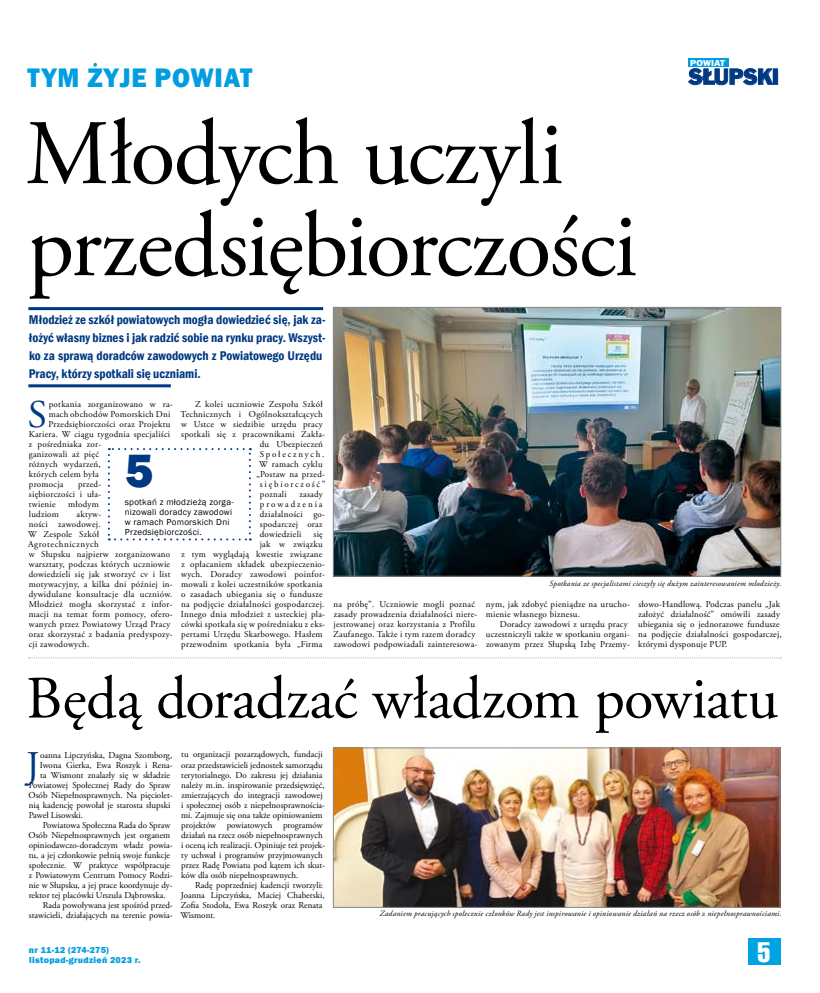
<style>
.page{position:relative;width:820px;height:993px;background:#fff}
.page>*{position:absolute;margin:0;border:0;box-sizing:border-box;transform-origin:0 0}
.t1{font:92px/92px "Adobe Garamond Pro";letter-spacing:-.015em;color:#000}
.t2{font:60px "Adobe Garamond Pro";letter-spacing:-.01em;color:#000}
.t3{font:800 48px "Franklin Gothic";color:#003882}
.t4{font:39.2px "Adobe Garamond Pro";color:#003882}
.t5{font:800 27.6px "Franklin Gothic";letter-spacing:.03em;color:#009ee0;scale:.94 1}
.t6{font:27.5px "Swis 911 Cm EU";color:#fff}
.t7{font:20.1px "Frank Goth EU";letter-spacing:-.01em;color:#003882}
.t8{font:600 condensed 13px/18px "Franklin Gothic";color:#003882}
.t9{font:9px/10px "Adobe Garamond Pro";letter-spacing:.02em;color:#000}
.t10{font:9px/10px "Adobe Garamond Pro";color:#000}
.t11{font:9px/10px "Franklin Gothic";letter-spacing:.03em;color:#000}
.t12{font:800 9px/10px "Franklin Gothic";letter-spacing:.03em;color:#009ee0}
.t13{font:9px "Adobe Garamond Pro";letter-spacing:.195em;color:#000}
.t14{font:9px "Adobe Garamond Pro";letter-spacing:.2em;color:#000}
.t15{font:italic 8px "Adobe Garamond Pro";letter-spacing:.025em;color:#000}
.t16{font:7.7px "Frank Goth EU";letter-spacing:.02em;color:#fff;scale:1.09 1}
</style>
<div class="page">
<div style="left:747px;top:937px;width:33px;height:27px;background:#00a4e2"></div>
<div style="left:688px;top:58px;width:40px;height:9px;background:#009ee0"></div>
<svg style="left:688px;top:69px;width:84px;height:16px"></svg>
<div style="left:772px;top:69px;width:5px;height:15px;border:1px solid #003882"></div>
<img style="left:335px;top:749px;width:443px;height:156px">
<div style="left:333px;top:747px;width:447px;height:160px;border:1px solid #87888a"></div>
<img style="left:335px;top:309px;width:443px;height:265px">
<div style="left:333px;top:307px;width:447px;height:269px;border:1px solid #87888a"></div>
<svg style="left:29px;top:657px;width:751px;height:1px"></svg>
<svg style="left:108px;top:448px;width:143px;height:92px"></svg>
<hr style="left:28px;top:307px;width:295px;height:3px;background:#003882">
<hr style="left:28px;top:384px;width:143px;height:3px;background:#003882">
<p class="t16" style="left:689px;top:58px;width:34px">POWIAT</p>
<h3 class="t5" style="left:27px;top:60px;width:241px">TYM ŻYJE POWIAT</h3>
<h3 class="t7" style="left:688px;top:65px;width:92px">SŁUPSKI</h3>
<h1 class="t1" style="left:25px;top:111px;width:613px">Młodych uczyli przedsiębiorczości</h1>
<h3 class="t8" style="left:29px;top:310px;width:298px">Młodzież ze szkół powiatowych mogła dowiedzieć się, jak za&shy;łożyć własny biznes i jak radzić sobie na rynku pracy. Wszyst&shy;ko za sprawą doradców zawodowych z Powiatowego Urzędu Pracy, którzy spotkali się uczniami.</h3>
<h3 class="t4" style="left:28px;top:391px;width:21px">S</h3>
<p class="t9" style="left:49px;top:399px;width:125px">potkania zorganizowano w ra-</p>
<p class="t9" style="left:195px;top:399px;width:129px">Z kolei uczniowie Zespołu Szkół</p>
<p class="t9" style="left:180px;top:409px;width:144px">Technicznych i Ogólnokształcących</p>
<p class="t9" style="left:181px;top:419px;width:143px">w Ustce w siedzibie urzędu pracy</p>
<p class="t9" style="left:181px;top:429px;width:145px">spotkali się z pracownikami Zakła-</p>
<p class="t9" style="left:259px;top:439px;width:65px">du Ubezpieczeń</p>
<p class="t14" style="left:260px;top:449px;width:66px">Społecznych.</p>
<p class="t9" style="left:259px;top:459px;width:65px">W ramach cyklu</p>
<p class="t9" style="left:256px;top:469px;width:70px">„Postaw na przed-</p>
<p class="t13" style="left:260px;top:479px;width:67px">siębiorczość”</p>
<p class="t9" style="left:260px;top:489px;width:28px">poznali</p>
<p class="t9" style="left:49px;top:409px;width:123px">mach obchodów Pomorskich Dni</p>
<p class="t9" style="left:49px;top:419px;width:123px">Przedsiębiorczości oraz Projektu</p>
<p class="t9" style="left:29px;top:429px;width:143px">Kariera. W ciągu tygodnia specjaliści</p>
<p class="t9" style="left:29px;top:439px;width:74px">z pośredniaka zor-</p>
<p class="t9" style="left:29px;top:449px;width:72px">ganizowali aż pięć</p>
<p class="t9" style="left:29px;top:459px;width:74px">różnych wydarzeń,</p>
<p class="t9" style="left:29px;top:469px;width:71px">których celem była</p>
<p class="t9" style="left:29px;top:479px;width:36px">promocja</p>
<h3 class="t3" style="left:125px;top:440px;width:30px">5</h3>
<p class="t11" style="left:125px;top:497px;width:110px">spotkań z młodzieżą zorga&shy;nizowali doradcy zawodowi w ramach Pomorskich Dni<br>Przedsiębiorczości.</p>
<p class="t9" style="left:29px;top:479px;width:74px;text-align:justify;text-indent:49px">przed&shy;siębiorczości i uła&shy;twienie</p>
<p class="t9" style="left:259px;top:489px;width:67px;text-indent:40px">zasady prowadzenia działalności go&shy;spodarczej oraz dowiedzieli</p>
<p class="t9" style="left:68px;top:499px;width:32px">młodym</p>
<p class="t9" style="left:28px;top:509px;width:146px;text-indent:48px">aktyw-<br>ności zawodowej.<br>W Zespole Szkół<br>Agrotechnicznych<br>w Słupsku najpierw zorganizowano warsztaty, podczas których uczniowie dowiedzieli się jak stworzyć cv i list motywacyjny, a kilka dni później in&shy;dywidulane konsultacje dla uczniów.<br>Młodzież mogła skorzystać z infor&shy;macji na temat form pomocy, ofero&shy;wanych przez Powiatowy Urząd Pracy oraz skorzystać z badania predyspozy&shy;cji zawodowych.</p>
<p class="t9" style="left:29px;top:509px;width:32px">ludziom</p>
<p class="t9" style="left:181px;top:529px;width:146px;text-align:right">się<br>jak w związku<br>z tym wyglądają kwestie związane z opłacaniem składek ubezpieczenio&shy;wych. Doradcy zawodowi poinfor&shy;mowali z kolei uczestników spotkania o zasadach ubiegania się o fundusze na podjęcie działalności gospodarczej.<br>Innego dnia młodzież z usteckiej pla&shy;cówki spotkała się w pośredniaku z eks&shy;pertami Urzędu Skarbowego. Hasłem przewodnim spotkania była „Firma</p>
<p class="t15" style="left:549px;top:578px;width:233px">Spotkania ze specjalistami cieszyły się dużym zainteresowaniem młodzieży.</p>
<p class="t9" style="left:333px;top:599px;width:146px">na próbę”. Uczniowie mogli poznać zasady prowadzenia działalności niere&shy;jestrowanej oraz korzystania z Profilu Zaufanego. Także i tym razem doradcy zawodowi podpowiadali zainteresowa-</p>
<p class="t9" style="left:485px;top:599px;width:145px">nym, jak zdobyć pieniądze na urucho&shy;mienie własnego biznesu.</p>
<p class="t9" style="left:485px;top:619px;width:145px;text-indent:14px">Doradcy zawodowi z urzędu pracy uczestniczyli także w spotkaniu organi&shy;zowanym przez Słupską Izbę Przemy-</p>
<p class="t9" style="left:638px;top:599px;width:145px">słowo-Handlową. Podczas panelu „Jak założyć działalność” omówili zasady ubiegania się o jednorazowe fundusze na podjęcie działalności gospodarczej, którymi dysponuje PUP.</p>
<h2 class="t2" style="left:26px;top:662px;width:753px">Będą doradzać władzom powiatu</h2>
<p class="t10" style="left:181px;top:749px;width:145px">tu organizacji pozarządowych, fundacji oraz przedstawicieli jednostek samorządu terytorialnego. Do zakresu jej działania należy m.in. inspirowanie przedsięwzięć, zmierzających do integracji zawodowej i społecznej osób z niepełnosprawnościa&shy;mi. Zajmuje się ona także opiniowaniem projektów powiatowych programów działań na rzecz osób niepełnosprawnych i oceną ich realizacji. Opiniuje też projek&shy;ty uchwał i programów przyjmowanych przez Radę Powiatu pod kątem ich skut&shy;ków dla osób niepełnosprawnych.</p>
<p class="t10" style="left:180px;top:879px;width:146px;text-indent:15px">Radę poprzedniej kadencji tworzyli:<br>Joanna Lipczyńska, Maciej Chaberski,<br>Zofia Stodoła, Ewa Roszyk oraz Renata<br>Wismont.</p>
<h3 class="t4" style="left:26px;top:741px;width:15px">J</h3>
<p class="t10" style="left:40px;top:749px;width:134px">oanna Lipczyńska, Dagna Szomborg,</p>
<p class="t10" style="left:40px;top:759px;width:134px">Iwona Gierka, Ewa Roszyk i Rena-</p>
<p class="t10" style="left:40px;top:769px;width:131px">ta Wismont znalazły się w składzie</p>
<p class="t10" style="left:29px;top:779px;width:143px">Powiatowej Społecznej Rady do Spraw</p>
<p class="t10" style="left:29px;top:789px;width:146px">Osób Niepełnosprawnych. Na pięciolet-</p>
<p class="t10" style="left:29px;top:799px;width:143px">nią kadencję powołał je starosta słupski</p>
<p class="t10" style="left:29px;top:809px;width:56px">Paweł Lisowski.</p>
<p class="t10" style="left:43px;top:819px;width:129px">Powiatowa Społeczna Rada do Spraw</p>
<p class="t10" style="left:29px;top:829px;width:143px">Osób Niepełnosprawnych jest organem</p>
<p class="t10" style="left:29px;top:839px;width:145px">opiniodawczo-doradczym władz powia-</p>
<p class="t10" style="left:29px;top:849px;width:143px">tu, a jej członkowie pełnią swoje funkcje</p>
<p class="t10" style="left:29px;top:859px;width:143px">społecznie. W praktyce współpracuje</p>
<p class="t10" style="left:29px;top:869px;width:145px">z Powiatowym Centrum Pomocy Rodzi-</p>
<p class="t10" style="left:29px;top:879px;width:145px">nie w Słupsku, a jej prace koordynuje dy-</p>
<p class="t10" style="left:29px;top:889px;width:138px">rektor tej placówki Urszula Dąbrowska.</p>
<p class="t10" style="left:43px;top:899px;width:131px">Rada powoływana jest spośród przed-</p>
<p class="t10" style="left:29px;top:909px;width:145px">stawicieli, działających na terenie powia-</p>
<p class="t15" style="left:379px;top:908px;width:403px">Zadaniem pracujących społecznie członków Rady jest inspirowanie i opiniowanie działań na rzecz osób z niepełnosprawnościami.</p>
<p class="t12" style="left:29px;top:944px;width:113px">nr 11-12 (274-275) listopad-grudzień 2023 r.</p>
<h3 class="t6" style="left:757px;top:935px;width:14px">5</h3>
</div>
